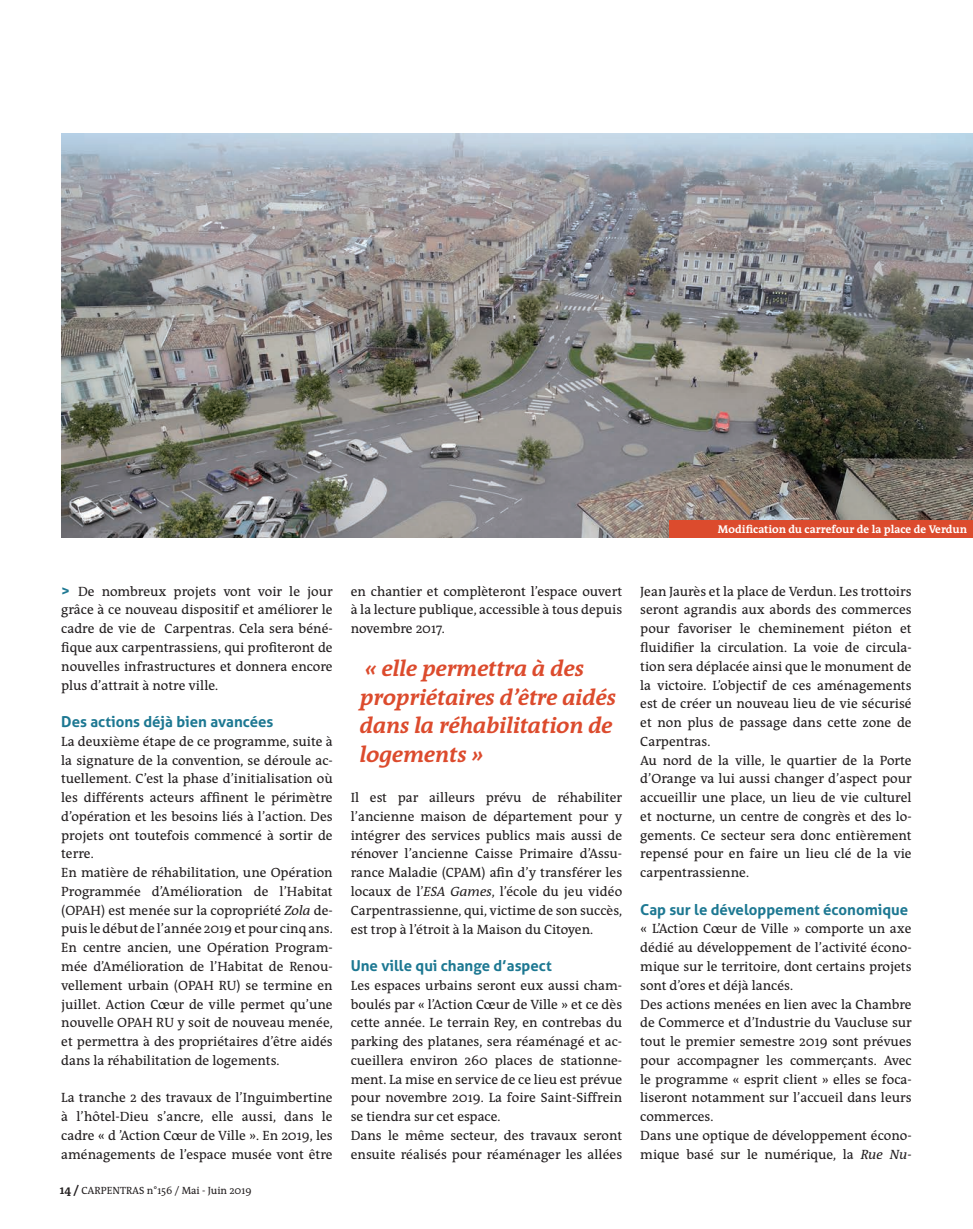
<style>
.page{position:relative;width:973px;height:1229px;background:#fff}
.page>*{position:absolute;margin:0;border:0;box-sizing:border-box;transform-origin:0 0}
.t1{font:italic 700 22.5px/28.5px "Qua Text";color:#dc4b2d}
.t2{font:700 15px "Aller";color:#1d7892}
.t3{font:13.5px/18.8px "Qua Text";color:#231f20;text-align:justify}
.t4{font:700 11.25px "Qua Text";color:#fff}
.t5{font:10.5px "Qua Text";color:#231f20}
.s1{font-family:"Aller";font-weight:700;font-size:15px;color:#1d7892}
.s2{font-style:italic}
.s3{font-weight:700;font-size:12px}
</style>
<div class="page">
<img style="left:61px;top:134px;width:912px;height:403px">
<div style="left:669px;top:520px;width:304px;height:17px;background:#dc4b2d"></div>
<p class="t4" style="left:718px;top:523px;width:251px">Modification du carrefour de la place de Verdun</p>
<p class="t3" style="left:61px;top:581px;width:273px"><span class="s1">&gt;</span> De nombreux projets vont voir le jour grâce à ce nouveau dispositif et améliorer le cadre de vie de Carpentras. Cela sera béné&shy;fique aux carpentrassiens, qui profiteront de nouvelles infrastructures et donnera encore plus d’attrait à notre ville.</p>
<p class="t2" style="left:61px;top:712px;width:214px">Des actions déjà bien avancées</p>
<p class="t3" style="left:61px;top:731px;width:273px">La deuxième étape de ce programme, suite à la signature de la convention, se déroule ac&shy;tuellement. C’est la phase d’initialisation où les différents acteurs affinent le périmètre d’opération et les besoins liés à l’action. Des projets ont toutefois commencé à sortir de terre.</p>
<p class="t3" style="left:61px;top:863px;width:273px">En matière de réhabilitation, une Opération Programmée d’Amélioration de l’Habitat (OPAH) est menée sur la copropriété <span class="s2">Zola</span> de&shy;puis le début de l’année 2019 et pour cinq ans.<br>En centre ancien, une Opération Program&shy;mée d’Amélioration de l’Habitat de Renou&shy;vellement urbain (OPAH RU) se termine en juillet. Action Cœur de ville permet qu’une nouvelle OPAH RU y soit de nouveau menée, et permettra à des propriétaires d’être aidés dans la réhabilitation de logements.</p>
<p class="t3" style="left:61px;top:1088px;width:273px">La tranche 2 des travaux de l’Inguimbertine à l’hôtel-Dieu s’ancre, elle aussi, dans le cadre « d ’Action Cœur de Ville ». En 2019, les aménagements de l’espace musée vont être</p>
<p class="t5" style="left:60px;top:1183px;width:193px"><span class="s3">14 /</span> CARPENTRAS n°156 / Mai - Juin 2019</p>
<p class="t3" style="left:351px;top:581px;width:273px">en chantier et complèteront l’espace ouvert à la lecture publique, accessible à tous depuis novembre 2017.</p>
<p class="t1" style="left:360px;top:654px;width:257px">« elle permettra à des propriétaires d’être aidés dans la réhabilitation de logements »</p>
<p class="t3" style="left:351px;top:788px;width:273px">Il est par ailleurs prévu de réhabiliter l’ancienne maison de département pour y intégrer des services publics mais aussi de rénover l’ancienne Caisse Primaire d’Assu&shy;rance Maladie (CPAM) afin d’y transférer les locaux de l’<span class="s2">ESA Games</span>, l’école du jeu vidéo Carpentrassienne, qui, victime de son succès, est trop à l’étroit à la Maison du Citoyen.</p>
<p class="t2" style="left:351px;top:956px;width:202px">Une ville qui change d’aspect</p>
<p class="t3" style="left:351px;top:975px;width:273px">Les espaces urbains seront eux aussi cham&shy;boulés par « l’Action Cœur de Ville » et ce dès cette année. Le terrain Rey, en contrebas du parking des platanes, sera réaménagé et ac&shy;cueillera environ 260 places de stationne&shy;ment. La mise en service de ce lieu est prévue pour novembre 2019. La foire Saint-Siffrein se tiendra sur cet espace.</p>
<p class="t3" style="left:351px;top:1125px;width:273px">Dans le même secteur, des travaux seront ensuite réalisés pour réaménager les allées</p>
<p class="t3" style="left:640px;top:581px;width:273px">Jean Jaurès et la place de Verdun. Les trottoirs seront agrandis aux abords des commerces pour favoriser le cheminement piéton et fluidifier la circulation. La voie de circula&shy;tion sera déplacée ainsi que le monument de la victoire. L’objectif de ces aménagements est de créer un nouveau lieu de vie sécurisé et non plus de passage dans cette zone de Carpentras.</p>
<p class="t3" style="left:640px;top:750px;width:273px">Au nord de la ville, le quartier de la Porte d’Orange va lui aussi changer d’aspect pour accueillir une place, un lieu de vie culturel et nocturne, un centre de congrès et des lo&shy;gements. Ce secteur sera donc entièrement repensé pour en faire un lieu clé de la vie carpentrassienne.</p>
<p class="t2" style="left:640px;top:899px;width:270px">Cap sur le développement économique</p>
<p class="t3" style="left:640px;top:919px;width:273px">« L’Action Cœur de Ville » comporte un axe dédié au développement de l’activité écono&shy;mique sur le territoire, dont certains projets sont d’ores et déjà lancés.</p>
<p class="t3" style="left:640px;top:994px;width:273px">Des actions menées en lien avec la Chambre de Commerce et d’Industrie du Vaucluse sur tout le premier semestre 2019 sont prévues pour accompagner les commerçants. Avec le programme « esprit client » elles se foca&shy;liseront notamment sur l’accueil dans leurs commerces.</p>
<p class="t3" style="left:640px;top:1125px;width:273px">Dans une optique de développement écono&shy;mique basé sur le numérique, la <span class="s2">Rue Nu-</span></p>
</div>
